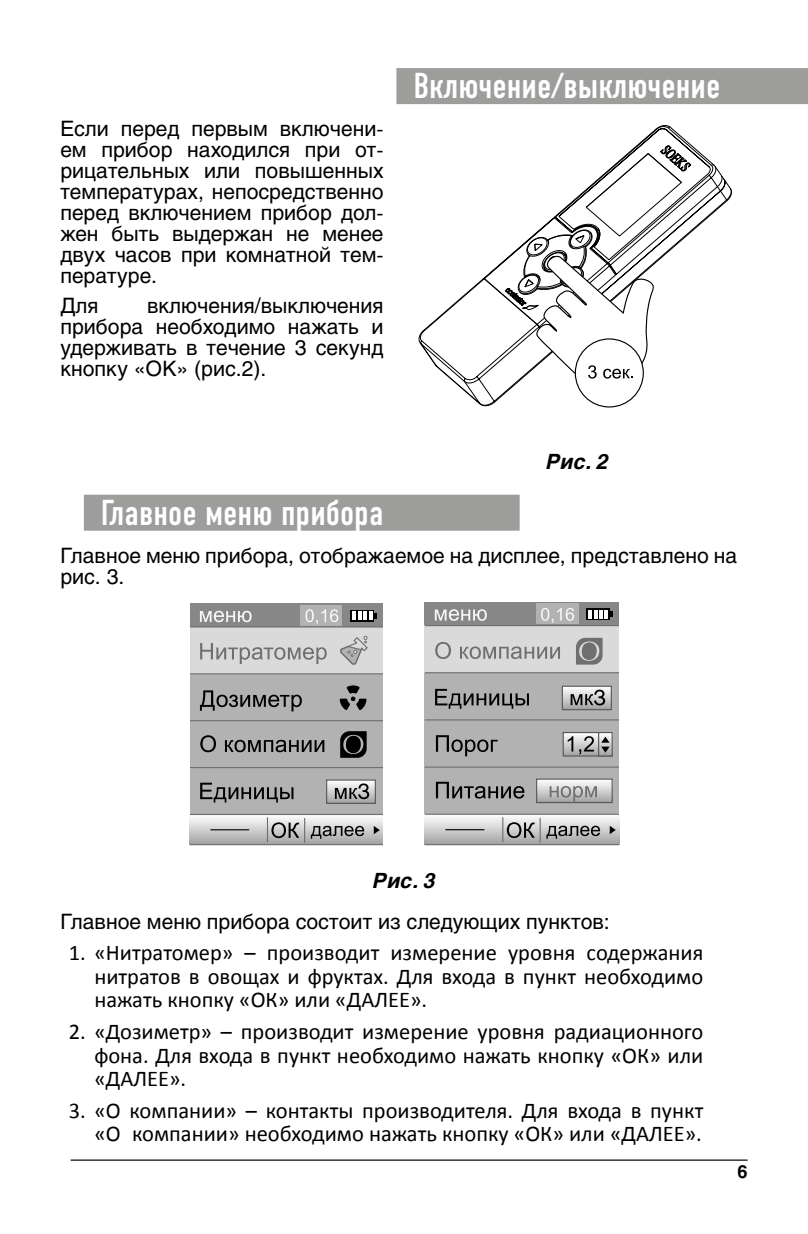
<style>
.page{position:relative;width:808px;height:1234px;background:#fff}
.page>*{position:absolute;margin:0;border:0;box-sizing:border-box;transform-origin:0 0}
.t1{font:36px "DIN Condensed C";color:#fff}
.t2{font:22.5px/23.4px "Calibri";color:#000;text-align:justify}
.t3{font:21px/21px "Helios C";color:#000;text-align:justify}
.t4{font:italic 700 21px "Helios";color:#000}
.t5{font:700 18px "Helios C";color:#000}
</style>
<div class="page">
<hr style="left:71px;top:1159px;width:676px;height:1px;background:#000">
<div style="left:396px;top:68px;width:412px;height:36px;background:#9d9d9c"></div>
<div style="left:84px;top:494px;width:436px;height:36px;background:#9d9d9c"></div>
<svg style="left:419px;top:127px;width:313px;height:279px"></svg>
<div style="left:575px;top:339px;width:68px;height:68px;background:#fff;border-radius:50%"></div>
<svg style="left:505px;top:128px;width:218px;height:260px"></svg>
<div style="left:190px;top:603px;width:193px;height:23px;background:#878787"></div>
<div style="left:190px;top:673px;width:193px;height:47px;background:#b3b2b2"></div>
<div style="left:190px;top:626px;width:193px;height:47px;background:#dadada"></div>
<div style="left:190px;top:720px;width:193px;height:47px;background:#b3b2b2"></div>
<div style="left:190px;top:767px;width:193px;height:47px;background:#b3b2b2"></div>
<div style="left:190px;top:814px;width:193px;height:30px;background:linear-gradient(to bottom,#fff,#a3a3a3)"></div>
<svg style="left:311px;top:825px;width:53px;height:13px"></svg>
<svg style="left:200px;top:610px;width:52px;height:12px"></svg>
<svg style="left:328px;top:781px;width:46px;height:19px"></svg>
<div style="left:326px;top:779px;width:50px;height:24px;border:1px solid #575756"></div>
<svg style="left:335px;top:783px;width:34px;height:16px"></svg>
<svg style="left:200px;top:735px;width:16px;height:17px"></svg>
<svg style="left:225px;top:739px;width:99px;height:13px"></svg>
<svg style="left:200px;top:782px;width:93px;height:20px"></svg>
<svg style="left:200px;top:690px;width:102px;height:21px"></svg>
<svg style="left:200px;top:643px;width:127px;height:21px"></svg>
<div style="left:300px;top:605px;width:42px;height:20px;background:#b3b2b2"></div>
<svg style="left:305px;top:609px;width:33px;height:15px"></svg>
<svg style="left:351px;top:610px;width:23px;height:11px"></svg>
<svg style="left:352px;top:611px;width:24px;height:8px"></svg>
<hr style="left:190px;top:626px;width:193px;height:1px;background:#706f6f">
<hr style="left:190px;top:673px;width:193px;height:1px;background:#706f6f">
<hr style="left:190px;top:720px;width:193px;height:1px;background:#706f6f">
<hr style="left:190px;top:766px;width:193px;height:2px;background:#706f6f">
<hr style="left:190px;top:813px;width:193px;height:1px;background:#706f6f">
<svg style="left:374px;top:825px;width:6px;height:9px"></svg>
<svg style="left:340px;top:685px;width:26px;height:25px"></svg>
<svg style="left:340px;top:635px;width:28px;height:30px"></svg>
<svg style="left:340px;top:731px;width:27px;height:26px"></svg>
<svg style="left:267px;top:817px;width:38px;height:25px"></svg>
<hr style="left:190px;top:843px;width:193px;height:2px;background:#706f6f">
<hr style="left:210px;top:829px;width:39px;height:1px;background:#000">
<div style="left:425px;top:601px;width:194px;height:24px;background:#878787"></div>
<div style="left:425px;top:672px;width:194px;height:47px;background:#b3b2b2"></div>
<div style="left:425px;top:625px;width:194px;height:47px;background:#dadada"></div>
<div style="left:425px;top:719px;width:194px;height:48px;background:#b3b2b2"></div>
<div style="left:425px;top:767px;width:194px;height:47px;background:#b3b2b2"></div>
<svg style="left:425px;top:814px;width:194px;height:29px"></svg>
<svg style="left:435px;top:609px;width:52px;height:11px"></svg>
<svg style="left:564px;top:687px;width:46px;height:19px"></svg>
<div style="left:562px;top:685px;width:50px;height:25px;border:1px solid #575756"></div>
<svg style="left:571px;top:689px;width:34px;height:16px"></svg>
<svg style="left:435px;top:642px;width:16px;height:17px"></svg>
<svg style="left:460px;top:646px;width:100px;height:13px"></svg>
<svg style="left:435px;top:688px;width:94px;height:20px"></svg>
<div style="left:536px;top:603px;width:42px;height:21px;background:#b3b2b2"></div>
<svg style="left:541px;top:608px;width:33px;height:15px"></svg>
<svg style="left:586px;top:608px;width:24px;height:12px"></svg>
<svg style="left:588px;top:610px;width:24px;height:8px"></svg>
<hr style="left:425px;top:625px;width:194px;height:1px;background:#706f6f">
<hr style="left:425px;top:672px;width:194px;height:1px;background:#706f6f">
<hr style="left:425px;top:719px;width:194px;height:1px;background:#706f6f">
<hr style="left:425px;top:766px;width:194px;height:1px;background:#706f6f">
<hr style="left:425px;top:813px;width:194px;height:1px;background:#706f6f">
<svg style="left:610px;top:825px;width:6px;height:9px"></svg>
<svg style="left:576px;top:637px;width:27px;height:27px"></svg>
<svg style="left:502px;top:817px;width:98px;height:25px;background:#adadad"></svg>
<hr style="left:425px;top:843px;width:194px;height:2px;background:#706f6f">
<hr style="left:445px;top:829px;width:39px;height:1px;background:#000">
<svg style="left:565px;top:733px;width:33px;height:19px"></svg>
<div style="left:563px;top:731px;width:50px;height:25px;border:1px solid #575756"></div>
<svg style="left:568px;top:736px;width:5px;height:15px"></svg>
<svg style="left:579px;top:736px;width:15px;height:18px"></svg>
<svg style="left:436px;top:735px;width:62px;height:21px"></svg>
<svg style="left:538px;top:780px;width:73px;height:21px"></svg>
<div style="left:536px;top:778px;width:77px;height:25px;border:1px solid #575756"></div>
<svg style="left:550px;top:785px;width:47px;height:16px"></svg>
<svg style="left:436px;top:781px;width:88px;height:17px"></svg>
<svg style="left:600px;top:733px;width:11px;height:20px"></svg>
<div style="left:598px;top:731px;width:15px;height:25px;border:1px solid #575756"></div>
<svg style="left:601px;top:736px;width:9px;height:16px"></svg>
<p class="t3" style="left:60px;top:118px;width:325px">Если перед первым включени&shy;ем прибор находился при от&shy;рицательных или повышенных температурах, непосредственно перед включением прибор дол&shy;жен быть выдержан не менее двух часов при комнатной тем&shy;пературе.</p>
<p class="t3" style="left:60px;top:294px;width:40px">Для</p>
<p class="t3" style="left:60px;top:294px;width:325px;text-indent:87px">включения/выключения прибора необходимо нажать и удерживать в течение 3 секунд кнопку «ОК» (рис.2).</p>
<h1 class="t1" style="left:413px;top:67px;width:308px">Включение/выключение</h1>
<p class="t4" style="left:546px;top:449px;width:64px">Рис. 2</p>
<h1 class="t1" style="left:101px;top:493px;width:284px">Главное меню прибора</h1>
<p class="t3" style="left:60px;top:544px;width:678px">Главное меню прибора, отображаемое на дисплее, представлено на рис. 3.</p>
<p class="t4" style="left:373px;top:867px;width:64px">Рис. 3</p>
<p class="t3" style="left:60px;top:910px;width:551px">Главное меню прибора состоит из следующих пунктов:</p>
<p class="t2" style="left:94px;top:941px;width:610px;text-indent:-25px">1. «Нитратомер» – производит измерение уровня содержания нитратов в овощах и фруктах. Для входа в пункт необходимо нажать кнопку «ОК» или «ДАЛЕЕ».</p>
<p class="t2" style="left:94px;top:1019px;width:610px;text-indent:-25px">2. «Дозиметр» – производит измерение уровня радиационного фона. Для входа в пункт необходимо нажать кнопку «ОК» или «ДАЛЕЕ».</p>
<p class="t2" style="left:69px;top:1098px;width:636px;text-align:right">3. «О компании» – контакты производителя. Для входа в пункт «О компании» необходимо нажать кнопку «ОК» или «ДАЛЕЕ».</p>
<p class="t5" style="left:737px;top:1160px;width:12px">6</p>
</div>
